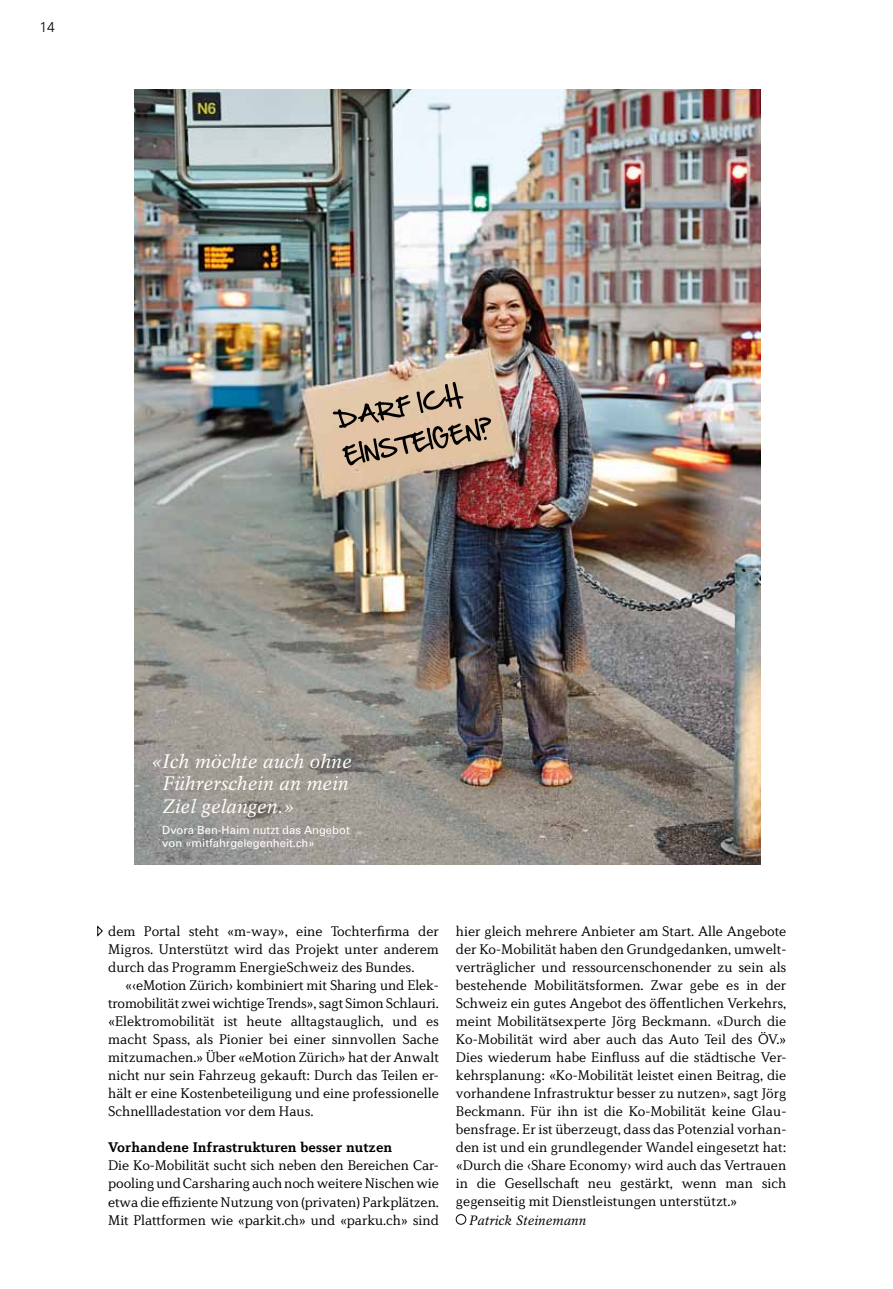
<style>
.page{position:relative;width:893px;height:1289px;background:#fff}
.page>*{position:absolute;margin:0;border:0;box-sizing:border-box;transform-origin:0 0}
.t1{font:italic 19.5px/22.5px "Rotation LT Std";color:#fff}
.t2{font:300 14.25px/18px "Diverda Serif LT Std";color:#000;text-align:justify}
.t3{font:700 14.25px "Diverda Serif LT Std";color:#000}
.t4{font:300 14.25px "Univers";color:#000}
.t5{font:italic 13.5px "Rotation LT Std";color:#000}
.t6{font:11.25px/13.5px "Univers";color:#fff}
</style>
<div class="page">
<div style="left:456px;top:1214px;width:10px;height:10px;border:1px solid #000;border-radius:50%"></div>
<img style="left:134px;top:90px;width:626px;height:774px">
<svg style="left:97px;top:925px;width:6px;height:11px"></svg>
<svg style="left:333px;top:382px;width:158px;height:83px;background:#bba38a"></svg>
<p class="t4" style="left:39px;top:18px;width:17px">14</p>
<h1 class="t1" style="left:162px;top:750px;width:191px;text-indent:-11px">«Ich möchte auch ohne<br>Führerschein an mein<br>Ziel gelangen.»</h1>
<p class="t6" style="left:162px;top:822px;width:189px">Dvora Ben-Haim nutzt das Angebot von «mitfahrgelegenheit.ch»</p>
<p class="t2" style="left:108px;top:922px;width:332px">dem Portal steht «m-way», eine Tochterfirma der Migros. Unterstützt wird das Projekt unter anderem durch das Programm EnergieSchweiz des Bundes.</p>
<p class="t2" style="left:108px;top:976px;width:332px;text-indent:17px">«‹eMotion Zürich› kombiniert mit Sharing und Elek&shy;tromobilität zwei wichtige Trends», sagt Simon Schlauri. «Elektromobilität ist heute alltagstauglich, und es macht Spass, als Pionier bei einer sinnvollen Sache mitzumachen.» Über «eMotion Zürich» hat der Anwalt nicht nur sein Fahrzeug gekauft: Durch das Teilen er&shy;hält er eine Kostenbeteiligung und eine professionelle Schnellladestation vor dem Haus.</p>
<p class="t3" style="left:108px;top:1139px;width:286px">Vorhandene Infrastrukturen besser nutzen</p>
<p class="t2" style="left:108px;top:1156px;width:332px">Die Ko-Mobilität sucht sich neben den Bereichen Car&shy;pooling und Carsharing auch noch weitere Nischen wie etwa die effiziente Nutzung von (privaten) Parkplätzen.<br>Mit Plattformen wie «parkit.ch» und «parku.ch» sind</p>
<p class="t2" style="left:456px;top:922px;width:332px">hier gleich mehrere Anbieter am Start. Alle Angebote der Ko-Mobilität haben den Grundgedanken, umwelt&shy;verträglicher und ressourcenschonender zu sein als bestehende Mobilitätsformen. Zwar gebe es in der Schweiz ein gutes Angebot des öffentlichen Verkehrs, meint Mobilitätsexperte Jörg Beckmann. «Durch die Ko-Mobilität wird aber auch das Auto Teil des ÖV.» Dies wiederum habe Einfluss auf die städtische Ver&shy;kehrsplanung: «Ko-Mobilität leistet einen Beitrag, die vorhandene Infrastruktur besser zu nutzen», sagt Jörg Beckmann. Für ihn ist die Ko-Mobilität keine Glau&shy;bensfrage. Er ist überzeugt, dass das Potenzial vorhan&shy;den ist und ein grundlegender Wandel eingesetzt hat: «Durch die ‹Share Economy› wird auch das Vertrauen in die Gesellschaft neu gestärkt, wenn man sich gegenseitig mit Dienstleistungen unterstützt.»</p>
<p class="t5" style="left:469px;top:1212px;width:119px">Patrick Steinemann</p>
</div>
